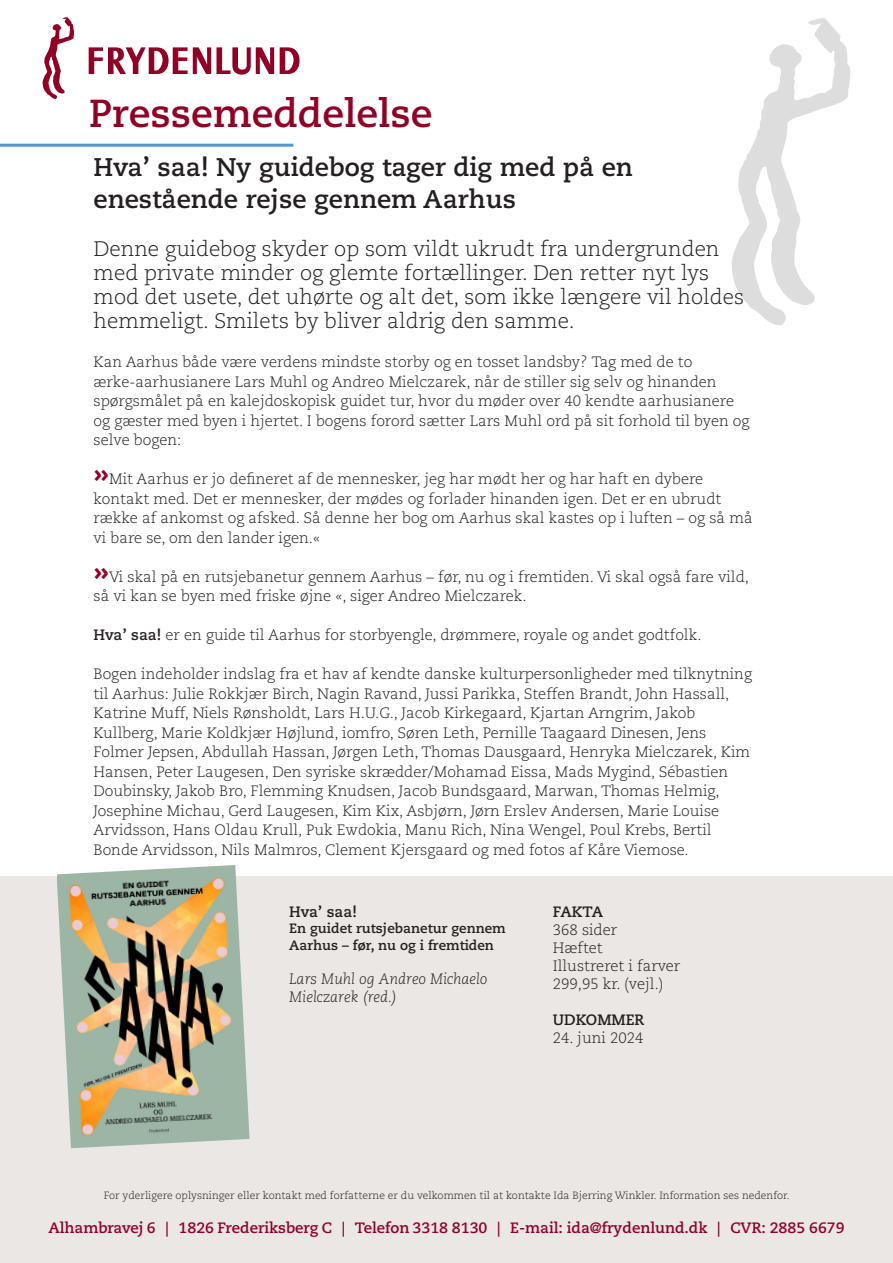
<style>
.page{position:relative;width:893px;height:1263px;background:#fff}
.page>*{position:absolute;margin:0;border:0;box-sizing:border-box;transform-origin:0 0}
.t1{font:700 39px "Caecilia LT Std";color:#900126}
.Ov1{font:700 25.5px/32.4px "Caecilia LT Std";color:#231f20}
.Manchet{font:300 21px/24px "Caecilia LT Std";color:#231f20}
.Brød{font:300 15px/19.5px "Caecilia LT Std";color:#231f20}
.t2{font:700 15px "Caecilia LT Std";color:#900126}
.Standarddata{font:300 15px "Caecilia LT Std";color:#231f20}
.Forfatternavn{font:italic 300 15px/18px "Caecilia LT Std";color:#231f20}
.Standarddata-2{font:700 15px "Caecilia LT Std";color:#231f20}
.Titel{font:700 15px "Caecilia LT Std";color:#231f20}
.Undertitel{font:700 13.5px/16.5px "Caecilia LT Std";color:#231f20}
.t3{font:300 10.5px "Caecilia LT Std";color:#231f20}
.s1{font-weight:700;font-size:30px;color:#900126}
.s2{font-weight:700}
</style>
<div class="page">
<svg style="left:731px;top:18px;width:119px;height:307px"></svg>
<hr style="left:0;top:144px;width:293px;height:3px;background:#5296d1">
<div style="left:0;top:876px;width:893px;height:387px;background:#ebe7e4"></div>
<svg style="left:43px;top:17px;width:32px;height:82px"></svg>
<svg style="left:89px;top:47px;width:122px;height:27px"></svg>
<svg style="left:217px;top:47px;width:57px;height:28px"></svg>
<svg style="left:280px;top:47px;width:20px;height:27px"></svg>
<img style="left:57px;top:865px;width:193px;height:283px">
<h1 class="t1" style="left:89px;top:91px;width:345px">Pressemeddelelse</h1>
<p class="Ov1" style="left:94px;top:151px;width:541px">Hva’ saa! Ny guidebog tager dig med på en enestående rejse gennem Aarhus</p>
<p class="Manchet" style="left:94px;top:238px;width:652px">Denne guidebog skyder op som vildt ukrudt fra undergrunden med private minder og glemte fortællinger. Den retter nyt lys mod det usete, det uhørte og alt det, som ikke længere vil holdes hemmeligt. Smilets by bliver aldrig den samme.</p>
<p class="Brød" style="left:94px;top:353px;width:658px">Kan Aarhus både være verdens mindste storby og en tosset landsby? Tag med de to ærke-aarhusianere Lars Muhl og Andreo Mielczarek, når de stiller sig selv og hinanden spørgsmålet på en kalejdoskopisk guidet tur, hvor du møder over 40 kendte aarhusianere og gæster med byen i hjertet. I bogens forord sætter Lars Muhl ord på sit forhold til byen og selve bogen:</p>
<p class="Brød" style="left:94px;top:470px;width:661px"><span class="s1">»</span>Mit Aarhus er jo defineret af de mennesker, jeg har mødt her og har haft en dybere kontakt med. Det er mennesker, der mødes og forlader hinanden igen. Det er en ubrudt række af ankomst og afsked. Så denne her bog om Aarhus skal kastes op i luften – og så må vi bare se, om den lander igen.«</p>
<p class="Brød" style="left:94px;top:567px;width:657px"><span class="s1">»</span>Vi skal på en rutsjebanetur gennem Aarhus – før, nu og i fremtiden. Vi skal også fare vild, så vi kan se byen med friske øjne «, siger Andreo Mielczarek.</p>
<p class="Brød" style="left:94px;top:626px;width:609px"><span class="s2">Hva’ saa!</span> er en guide til Aarhus for storbyengle, drømmere, royale og andet godtfolk.</p>
<p class="Brød" style="left:94px;top:665px;width:660px">Bogen indeholder indslag fra et hav af kendte danske kulturpersonligheder med tilknytning til Aarhus: Julie Rokkjær Birch, Nagin Ravand, Jussi Parikka, Steffen Brandt, John Hassall, Katrine Muff, Niels Rønsholdt, Lars H.U.G., Jacob Kirkegaard, Kjartan Arngrim, Jakob Kullberg, Marie Koldkjær Højlund, iomfro, Søren Leth, Pernille Taagaard Dinesen, Jens Folmer Jepsen, Abdullah Hassan, Jørgen Leth, Thomas Dausgaard, Henryka Mielczarek, Kim Hansen, Peter Laugesen, Den syriske skrædder/Mohamad Eissa, Mads Mygind, Sébastien Doubinsky, Jakob Bro, Flemming Knudsen, Jacob Bundsgaard, Marwan, Thomas Helmig, Josephine Michau, Gerd Laugesen, Kim Kix, Asbjørn, Jørn Erslev Andersen, Marie Louise Arvidsson, Hans Oldau Krull, Puk Ewdokia, Manu Rich, Nina Wengel, Poul Krebs, Bertil Bonde Arvidsson, Nils Malmros, Clement Kjersgaard og med fotos af Kåre Viemose.</p>
<p class="Titel" style="left:289px;top:903px;width:69px">Hva’ saa!</p>
<p class="Undertitel" style="left:289px;top:921px;width:218px">En guidet rutsjebanetur gennem<br>Aarhus – før, nu og i fremtiden</p>
<p class="Forfatternavn" style="left:289px;top:971px;width:200px">Lars Muhl og Andreo Michaelo<br>Mielczarek (red.)</p>
<p class="Standarddata-2" style="left:553px;top:903px;width:52px">FAKTA</p>
<p class="Standarddata" style="left:553px;top:922px;width:66px">368 sider</p>
<p class="Standarddata" style="left:553px;top:940px;width:51px">Hæftet</p>
<p class="Standarddata" style="left:553px;top:958px;width:129px">Illustreret i farver</p>
<p class="Standarddata" style="left:553px;top:976px;width:112px">299,95 kr. (vejl.)</p>
<p class="Standarddata-2" style="left:553px;top:1011px;width:93px">UDKOMMER</p>
<p class="Standarddata" style="left:553px;top:1030px;width:92px">24. juni 2024</p>
<p class="t3" style="left:104px;top:1189px;width:687px">For yderligere oplysninger eller kontakt med forfatterne er du velkommen til at kontakte Ida Bjerring Winkler. Information ses nedenfor.</p>
<p class="t2" style="left:48px;top:1218px;width:798px">Alhambravej 6 | 1826 Frederiksberg C | Telefon 3318 8130 | E-mail: ida@frydenlund.dk | CVR: 2885 6679</p>
</div>
